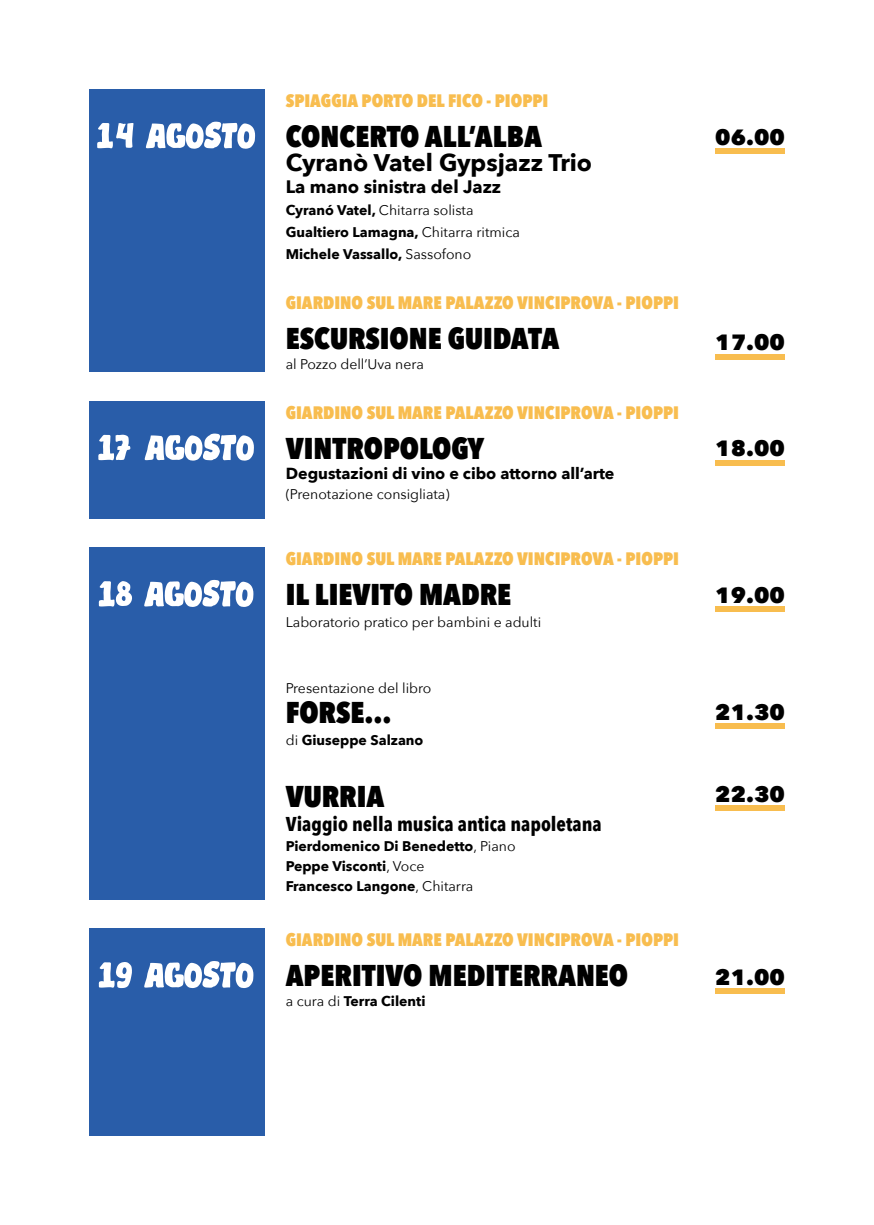
<style>
.page{position:relative;width:874px;height:1225px;background:#fff}
.page>*{position:absolute;margin:0;border:0;box-sizing:border-box;transform-origin:0 0}
.data{font:52px "Paper Works Personal Useonly";color:#fff}
.Titolo{font:800 30px "Avenir Next Condensed";color:#000}
.testo{font:800 30px "Avenir Next Condensed";color:#000}
.testo-2{font:700 24px "Avenir Next";color:#000}
.t1{font:800 22px "Avenir Next";color:#000}
.Titolo-2{font:700 20px "Avenir Next Condensed";color:#000}
.t2{font:800 18px "Avenir Next Condensed";color:#f8bd4f}
.testo-3{font:700 18px "Avenir Next";color:#000}
.testo-4{font:700 16px "Avenir Next";color:#000}
.testo-5{font:700 14px "Avenir Next";color:#000}
.testo-6{font:14px "Avenir Next";color:#000}
.s1{font-weight:700}
.s2{font-weight:400}
</style>
<div class="page">
<div style="left:89px;top:928px;width:175px;height:208px;background:#295da9"></div>
<div style="left:89px;top:89px;width:175px;height:283px;background:#295da9"></div>
<div style="left:714px;top:148px;width:70px;height:6px;background:#f8bd4f"></div>
<div style="left:714px;top:354px;width:70px;height:5px;background:#f8bd4f"></div>
<div style="left:714px;top:988px;width:70px;height:6px;background:#f8bd4f"></div>
<div style="left:89px;top:401px;width:175px;height:118px;background:#295da9"></div>
<div style="left:714px;top:460px;width:70px;height:5px;background:#f8bd4f"></div>
<div style="left:89px;top:547px;width:175px;height:352px;background:#295da9"></div>
<div style="left:714px;top:606px;width:70px;height:6px;background:#f8bd4f"></div>
<div style="left:714px;top:723px;width:70px;height:6px;background:#f8bd4f"></div>
<div style="left:714px;top:805px;width:70px;height:6px;background:#f8bd4f"></div>
<p class="data" style="left:97px;top:112px;width:160px">14 AGOSTO</p>
<p class="data" style="left:98px;top:424px;width:157px">17 AGOSTO</p>
<p class="data" style="left:99px;top:570px;width:157px">18 AGOSTO</p>
<p class="t2" style="left:285px;top:89px;width:264px">SPIAGGIA PORTO DEL FICO - PIOPPI</p>
<p class="testo" style="left:285px;top:118px;width:258px">CONCERTO ALL’ALBA</p>
<p class="testo-2" style="left:285px;top:142px;width:308px">Cyranò Vatel Gypsjazz Trio</p>
<p class="testo-3" style="left:285px;top:171px;width:217px">La mano sinistra del Jazz</p>
<p class="testo-6" style="left:285px;top:198px;width:189px"><span class="s1">Cyranó Vatel,</span> Chitarra solista</p>
<p class="testo-5" style="left:285px;top:220px;width:235px">Gualtiero Lamagna, <span class="s2">Chitarra ritmica</span></p>
<p class="testo-5" style="left:285px;top:242px;width:187px">Michele Vassallo, <span class="s2">Sassofono</span></p>
<p class="t2" style="left:285px;top:291px;width:394px">GIARDINO SUL MARE PALAZZO VINCIPROVA - PIOPPI</p>
<p class="Titolo" style="left:285px;top:320px;width:275px">ESCURSIONE GUIDATA</p>
<p class="testo-6" style="left:285px;top:352px;width:139px">al Pozzo dell’Uva nera</p>
<p class="t2" style="left:285px;top:401px;width:394px">GIARDINO SUL MARE PALAZZO VINCIPROVA - PIOPPI</p>
<p class="testo" style="left:285px;top:430px;width:200px">VINTROPOLOGY</p>
<p class="testo-4" style="left:285px;top:459px;width:330px">Degustazioni di vino e cibo attorno all’arte</p>
<p class="testo-6" style="left:285px;top:482px;width:165px">(Prenotazione consigliata)</p>
<p class="t2" style="left:285px;top:548px;width:394px">GIARDINO SUL MARE PALAZZO VINCIPROVA - PIOPPI</p>
<p class="Titolo" style="left:285px;top:576px;width:227px">IL LIEVITO MADRE</p>
<p class="testo-6" style="left:285px;top:610px;width:257px">Laboratorio pratico per bambini e adulti</p>
<p class="testo-6" style="left:285px;top:676px;width:147px">Presentazione del libro</p>
<p class="testo" style="left:285px;top:694px;width:107px">FORSE…</p>
<p class="testo-5" style="left:285px;top:728px;width:139px"><span class="s2">di</span> Giuseppe Salzano</p>
<p class="Titolo" style="left:285px;top:778px;width:100px">VURRIA</p>
<p class="Titolo-2" style="left:285px;top:812px;width:317px">Viaggio nella musica antica napoletana</p>
<p class="testo-5" style="left:285px;top:834px;width:231px">Pierdomenico Di Benedetto<span class="s2">, Piano</span></p>
<p class="testo-5" style="left:285px;top:854px;width:140px">Peppe Visconti<span class="s2">, Voce</span></p>
<p class="testo-5" style="left:285px;top:874px;width:189px">Francesco Langone<span class="s2">, Chitarra</span></p>
<p class="t1" style="left:715px;top:123px;width:71px">06.00</p>
<p class="t1" style="left:715px;top:329px;width:71px">17.00</p>
<p class="t1" style="left:715px;top:435px;width:71px">18.00</p>
<p class="t1" style="left:715px;top:581px;width:71px">19.00</p>
<p class="t1" style="left:715px;top:698px;width:71px">21.30</p>
<p class="t1" style="left:715px;top:780px;width:71px">22.30</p>
<p class="t2" style="left:285px;top:928px;width:394px">GIARDINO SUL MARE PALAZZO VINCIPROVA - PIOPPI</p>
<p class="Titolo" style="left:285px;top:957px;width:344px">APERITIVO MEDITERRANEO</p>
<p class="testo-5" style="left:285px;top:989px;width:141px"><span class="s2">a cura di</span> Terra Cilenti</p>
<p class="data" style="left:99px;top:951px;width:157px">19 AGOSTO</p>
<p class="t1" style="left:715px;top:963px;width:71px">21.00</p>
</div>
